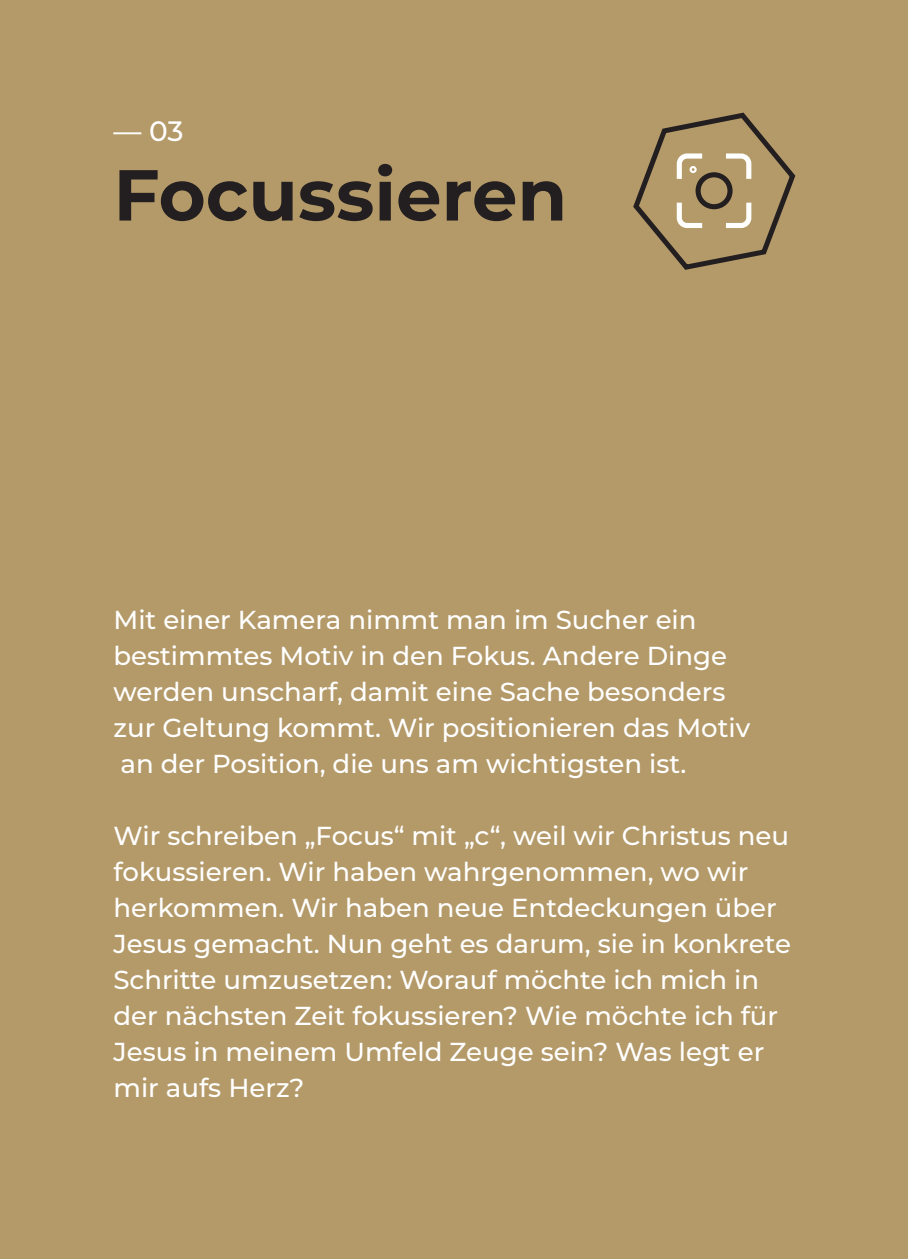
<style>
.page{position:relative;width:908px;height:1259px;background:#fff}
.page>*{position:absolute;margin:0;border:0;box-sizing:border-box;transform-origin:0 0}
.t1{font:700 72px "Montserrat";color:#231f20}
.t2{font:500 28px "Montserrat";color:#fff}
.t3{font:500 26px/36px "Montserrat";color:#fff}
</style>
<div class="page">
<div style="left:0;top:0;width:907px;height:1259px;background:#b49a69"></div>
<svg style="left:633px;top:112px;width:163px;height:158px"></svg>
<div style="left:695px;top:172px;width:37px;height:37px;border:5px solid #231f20;border-radius:50%"></div>
<div style="left:689px;top:166px;width:7px;height:7px;border:5px solid #fff;border-radius:50%"></div>
<p class="t2" style="left:113px;top:111px;width:71px">— 03</p>
<h1 class="t1" style="left:113px;top:143px;width:455px">Focussieren</h1>
<p class="t3" style="left:113px;top:600px;width:638px">Mit einer Kamera nimmt man im Sucher ein bestimmtes Motiv in den Fokus. Andere Dinge werden unscharf, damit eine Sache besonders zur Geltung kommt. Wir positionieren das Motiv an der Position, die uns am wichtigsten ist.</p>
<p class="t3" style="left:113px;top:816px;width:678px">Wir schreiben „Focus“ mit „c“, weil wir Christus neu fokussieren. Wir haben wahrgenommen, wo wir herkommen. Wir haben neue Entdeckungen über Jesus gemacht. Nun geht es darum, sie in konkrete Schritte umzusetzen: Worauf möchte ich mich in der nächsten Zeit fokussieren? Wie möchte ich für Jesus in meinem Umfeld Zeuge sein? Was legt er mir aufs Herz?</p>
</div>
